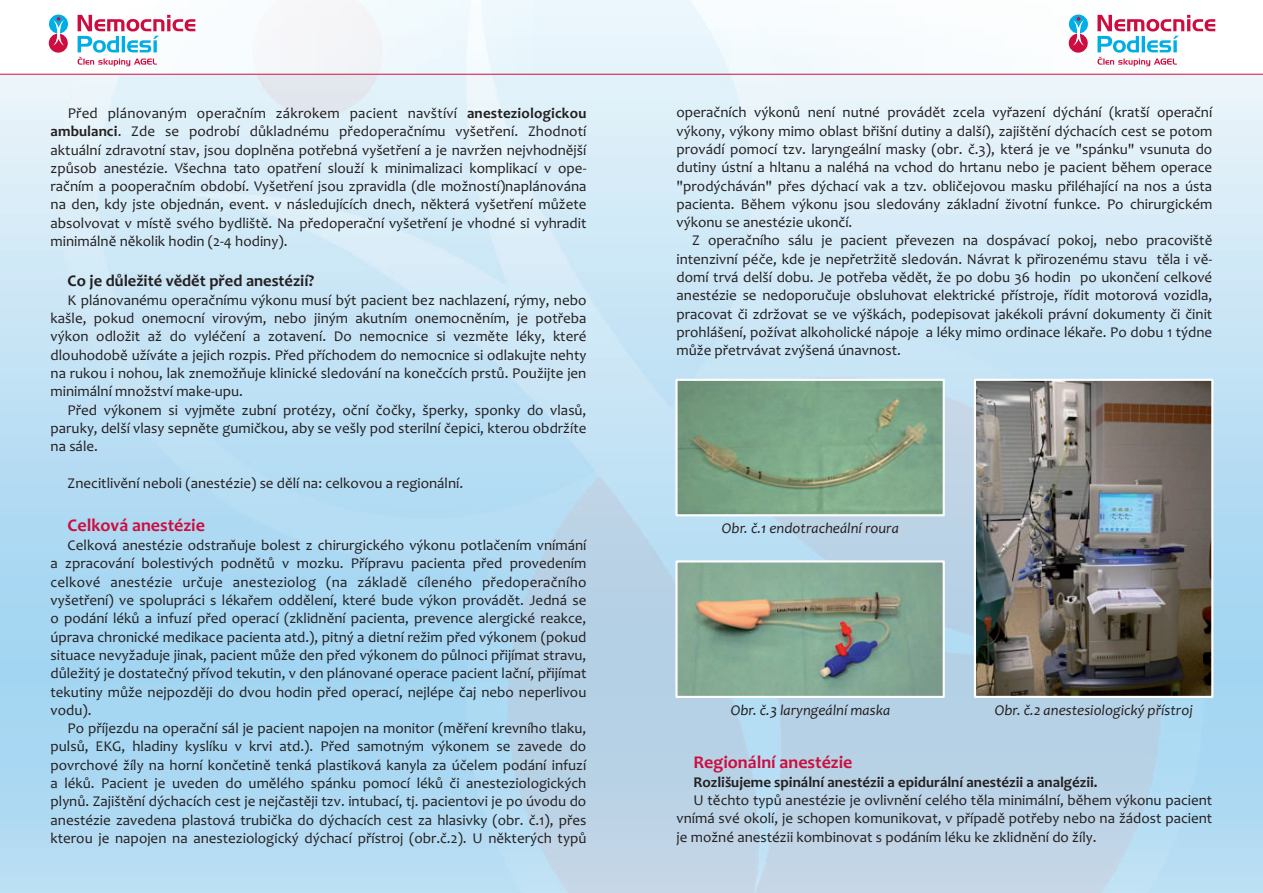
<style>
.page{position:relative;width:1263px;height:893px;background:#fff}
.page>*{position:absolute;margin:0;border:0;box-sizing:border-box;transform-origin:0 0}
.t1{font:700 18px "Candara";color:#cd0d40}
.t2{font:700 16.5px "Candara";color:#231f20}
.t3{font:15px/18.3px "Candara";color:#231f20;text-align:justify}
.t4{font:italic 15px "Candara";color:#231f20}
.t5{font:700 15px "Candara";color:#231f20}
.s1{font-weight:700}
</style>
<div class="page">
<svg style="left:48px;top:13px;width:21px;height:41px"></svg>
<svg style="left:78px;top:15px;width:117px;height:51px"></svg>
<svg style="left:1067px;top:13px;width:22px;height:41px"></svg>
<svg style="left:1097px;top:15px;width:118px;height:51px"></svg>
<hr style="left:0;top:74px;width:1263px;height:1px;background:#cd0d40">
<img style="left:977px;top:382px;width:233px;height:313px">
<div style="left:974px;top:379px;width:239px;height:319px;border:2px solid #fff"></div>
<img style="left:678px;top:382px;width:264px;height:131px">
<div style="left:675px;top:379px;width:270px;height:137px;border:2px solid #fff"></div>
<img style="left:678px;top:563px;width:264px;height:132px">
<div style="left:675px;top:560px;width:270px;height:138px;border:2px solid #fff"></div>
<p class="t3" style="left:51px;top:105px;width:537px;text-indent:17px">Před plánovaným operačním zákrokem pacient navštíví <span class="s1">anesteziologickou ambulanci</span>. Zde se podrobí důkladnému předoperačnímu vyšetření. Zhodnotí aktuální zdravotní stav, jsou doplněna potřebná vyšetření a je navržen nejvhodnější způsob anestézie. Všechna tato opatření slouží k minimalizaci komplikací v ope&shy;račním a pooperačním období. Vyšetření jsou zpravidla (dle možností)naplánována na den, kdy jste objednán, event. v následujících dnech, některá vyšetření můžete absolvovat v místě svého bydliště. Na předoperační vyšetření je vhodné si vyhradit minimálně několik hodin (2-4 hodiny).</p>
<p class="t2" style="left:68px;top:274px;width:248px">Co je důležité vědět před anestézií?</p>
<p class="t3" style="left:51px;top:292px;width:537px;text-indent:17px">K plánovanému operačnímu výkonu musí být pacient bez nachlazení, rýmy, nebo kašle, pokud onemocní virovým, nebo jiným akutním onemocněním, je potřeba výkon odložit až do vyléčení a zotavení. Do nemocnice si vezměte léky, které dlouhodobě užíváte a jejich rozpis. Před příchodem do nemocnice si odlakujte nehty na rukou i nohou, lak znemožňuje klinické sledování na konečcích prstů. Použijte jen minimální množství make-upu.</p>
<p class="t3" style="left:51px;top:402px;width:537px;text-indent:17px">Před výkonem si vyjměte zubní protézy, oční čočky, šperky, sponky do vlasů, paruky, delší vlasy sepněte gumičkou, aby se vešly pod sterilní čepici, kterou obdržíte na sále.</p>
<p class="t3" style="left:68px;top:475px;width:397px">Znecitlivění neboli (anestézie) se dělí na: celkovou a regionální.</p>
<p class="t1" style="left:68px;top:518px;width:139px">Celková anestézie</p>
<p class="t3" style="left:51px;top:537px;width:537px;text-indent:17px">Celková anestézie odstraňuje bolest z chirurgického výkonu potlačením vnímání a zpracování bolestivých podnětů v mozku. Přípravu pacienta před provedením celkové anestézie určuje anesteziolog (na základě cíleného předoperačního vyšetření) ve spolupráci s lékařem oddělení, které bude výkon provádět. Jedná se o podání léků a infuzí před operací (zklidnění pacienta, prevence alergické reakce, úprava chronické medikace pacienta atd.), pitný a dietní režim před výkonem (pokud situace nevyžaduje jinak, pacient může den před výkonem do půlnoci přijímat stravu, důležitý je dostatečný přívod tekutin, v den plánované operace pacient lační, přijímat tekutiny může nejpozději do dvou hodin před operací, nejlépe čaj nebo neperlivou vodu).</p>
<p class="t3" style="left:51px;top:721px;width:537px;text-indent:17px">Po příjezdu na operační sál je pacient napojen na monitor (měření krevního tlaku, pulsů, EKG, hladiny kyslíku v krvi atd.). Před samotným výkonem se zavede do povrchové žíly na horní končetině tenká plastiková kanyla za účelem podání infuzí a léků. Pacient je uveden do umělého spánku pomocí léků či anesteziologických plynů. Zajištění dýchacích cest je nejčastěji tzv. intubací, tj. pacientovi je po úvodu do anestézie zavedena plastová trubička do dýchacích cest za hlasivky (obr. č.1), přes kterou je napojen na anesteziologický dýchací přístroj (obr.č.2). U některých typů</p>
<p class="t3" style="left:676px;top:105px;width:537px">operačních výkonů není nutné provádět zcela vyřazení dýchání (kratší operační výkony, výkony mimo oblast břišní dutiny a další), zajištění dýchacích cest se potom provádí pomocí tzv. laryngeální masky (obr. č.3), která je ve "spánku" vsunuta do dutiny ústní a hltanu a naléhá na vchod do hrtanu nebo je pacient během operace "prodýcháván" přes dýchací vak a tzv. obličejovou masku přiléhající na nos a ústa pacienta. Během výkonu jsou sledovány základní životní funkce. Po chirurgickém výkonu se anestézie ukončí.</p>
<p class="t3" style="left:676px;top:233px;width:537px;text-indent:16px">Z operačního sálu je pacient převezen na dospávací pokoj, nebo pracoviště intenzivní péče, kde je nepřetržitě sledován. Návrat k přirozenému stavu těla i vě&shy;domí trvá delší dobu. Je potřeba vědět, že po dobu 36 hodin po ukončení celkové anestézie se nedoporučuje obsluhovat elektrické přístroje, řídit motorová vozidla, pracovat či zdržovat se ve výškách, podepisovat jakékoli právní dokumenty či činit prohlášení, požívat alkoholické nápoje a léky mimo ordinace lékaře. Po dobu 1 týdne může přetrvávat zvýšená únavnost.</p>
<p class="t4" style="left:722px;top:522px;width:178px">Obr. č.1 endotracheální roura</p>
<p class="t4" style="left:731px;top:704px;width:161px">Obr. č.3 laryngeální maska</p>
<p class="t1" style="left:693px;top:755px;width:160px">Regionální anestézie</p>
<p class="t5" style="left:693px;top:776px;width:406px">Rozlišujeme spinální anestézii a epidurální anestézii a analgézii.</p>
<p class="t3" style="left:676px;top:793px;width:537px;text-indent:17px">U těchto typů anestézie je ovlivnění celého těla minimální, během výkonu pacient vnímá své okolí, je schopen komunikovat, v případě potřeby nebo na žádost pacient je možné anestézii kombinovat s podáním léku ke zklidnění do žíly.</p>
<p class="t4" style="left:995px;top:704px;width:200px">Obr. č.2 anestesiologický přístroj</p>
</div>
